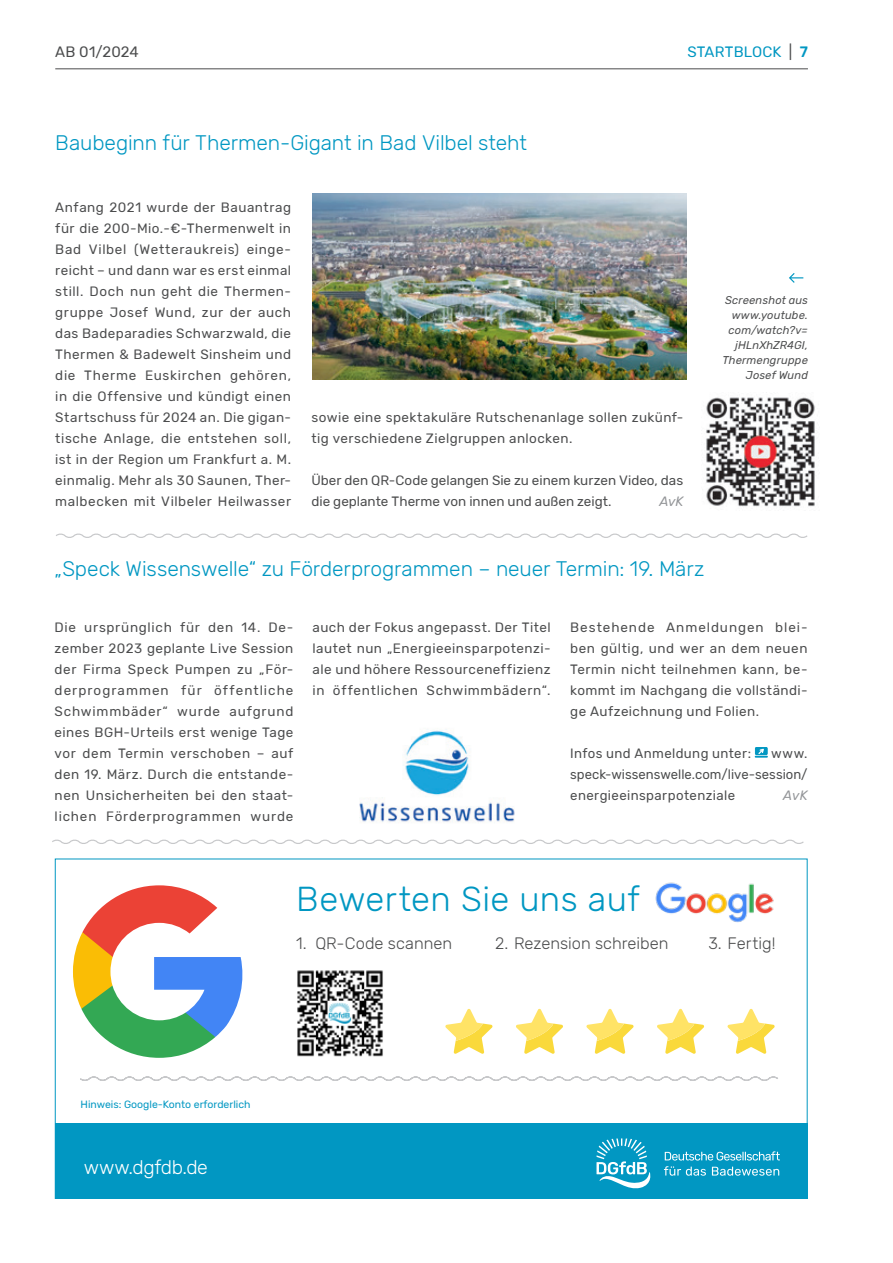
<style>
.page{position:relative;width:893px;height:1263px;background:#fff}
.page>*{position:absolute;margin:0;border:0;box-sizing:border-box;transform-origin:0 0}
.t1{font:300 34.5px "Rubik";letter-spacing:.01em;color:#0197c2}
.t2{font:300 21px "Rubik";letter-spacing:-.005em;color:#0197c2}
.t3{font:300 19.5px "Rubik";letter-spacing:-.025em;color:#fff}
.t4{font:300 16.5px "Rubik";color:#4b4c4d}
.t5{font:15px "Rubik";letter-spacing:.01em;color:#0197c2}
.t6{font:15px "Rubik";letter-spacing:.01em;color:#4b4c4d}
.t7{font:13.5px/21px "Rubik";letter-spacing:.03em;color:#4b4c4d;text-align:justify}
.t8{font:13.5px/21px "Rubik";color:#4b4c4d}
.t9{font:italic 13.5px "Rubik";letter-spacing:-.01em;color:#939598}
.t10{font:italic 11.25px/15px "Rubik";letter-spacing:.015em;color:#4b4c4d;text-align:right}
.t11{font:10.5px "Rubik";color:#0197c2}
.s1{color:#4b4c4d}
.s2{font-weight:500}
</style>
<div class="page">
<hr style="left:55px;top:68px;width:753px;height:1px;background:#4b4c4d">
<svg style="left:52px;top:839px;width:752px;height:5px"></svg>
<svg style="left:56px;top:533px;width:752px;height:5px"></svg>
<img style="left:706px;top:397px;width:109px;height:110px">
<div style="left:755px;top:747px;width:12px;height:8px;border:1px solid #0197c2"></div>
<svg style="left:756px;top:747px;width:11px;height:11px"></svg>
<svg style="left:789px;top:273px;width:14px;height:10px"></svg>
<img style="left:313px;top:193px;width:374px;height:187px">
<div style="left:55px;top:1123px;width:752px;height:76px;background:#0197c2"></div>
<img style="left:655px;top:882px;width:119px;height:41px">
<img style="left:297px;top:970px;width:86px;height:87px">
<svg style="left:80px;top:1076px;width:698px;height:5px"></svg>
<svg style="left:596px;top:1138px;width:55px;height:50px"></svg>
<svg style="left:665px;top:1151px;width:115px;height:9px"></svg>
<svg style="left:664px;top:1166px;width:42px;height:10px"></svg>
<svg style="left:712px;top:1166px;width:67px;height:10px"></svg>
<svg style="left:73px;top:885px;width:170px;height:173px"></svg>
<svg style="left:445px;top:1008px;width:48px;height:46px"></svg>
<svg style="left:516px;top:1008px;width:47px;height:46px"></svg>
<svg style="left:586px;top:1008px;width:48px;height:46px"></svg>
<svg style="left:657px;top:1008px;width:47px;height:46px"></svg>
<svg style="left:727px;top:1008px;width:48px;height:46px"></svg>
<img style="left:359px;top:729px;width:156px;height:93px">
<p class="t6" style="left:55px;top:43px;width:85px">AB 01/2024</p>
<p class="t5" style="left:687px;top:43px;width:122px">STARTBLOCK <span class="s1">|</span> <span class="s2">7</span></p>
<h2 class="t2" style="left:55px;top:131px;width:473px">Baubeginn für Thermen-Gigant in Bad Vilbel steht</h2>
<p class="t7" style="left:55px;top:197px;width:237px">Anfang 2021 wurde der Bauantrag für die 200-Mio.-€-Thermenwelt in Bad Vilbel (Wetteraukreis) einge&shy;reicht – und dann war es erst einmal still. Doch nun geht die Thermen&shy;gruppe Josef Wund, zur der auch das Badeparadies Schwarzwald, die Thermen &amp; Badewelt Sinsheim und die Therme Euskirchen gehören, in die Offensive und kündigt einen Startschuss für 2024 an. Die gigan&shy;tische Anlage, die entstehen soll, ist in der Region um Frankfurt a. M. einmalig. Mehr als 30 Saunen, Ther&shy;malbecken mit Vilbeler Heilwasser</p>
<p class="t7" style="left:311px;top:407px;width:373px">sowie eine spektakuläre Rutschenanlage sollen zukünf&shy;tig verschiedene Zielgruppen anlocken.</p>
<p class="t8" style="left:311px;top:470px;width:373px">Über den QR-Code gelangen Sie zu einem kurzen Video, das die geplante Therme von innen und außen zeigt.</p>
<p class="t9" style="left:659px;top:493px;width:25px">AvK</p>
<p class="t10" style="left:722px;top:293px;width:87px">Screenshot aus www.youtube. com/watch?v= jHLnXhZR4GI,<br>Thermengruppe<br>Josef Wund</p>
<h2 class="t2" style="left:55px;top:557px;width:651px">„Speck Wissenswelle“ zu Förderprogrammen – neuer Termin: 19. März</h2>
<p class="t7" style="left:55px;top:617px;width:240px">Die ursprünglich für den 14. De&shy;zember 2023 geplante Live Session der Firma Speck Pumpen zu „För&shy;derprogrammen für öffentliche Schwimmbäder“ wurde aufgrund eines BGH-Urteils erst wenige Tage vor dem Termin verschoben – auf den 19. März. Durch die entstande&shy;nen Unsicherheiten bei den staat&shy;lichen Förderprogrammen wurde</p>
<p class="t7" style="left:313px;top:617px;width:240px">auch der Fokus angepasst. Der Titel lautet nun „Energieeinsparpotenzi&shy;ale und höhere Ressourceneffizienz in öffentlichen Schwimmbädern“.</p>
<p class="t7" style="left:570px;top:617px;width:239px">Bestehende Anmeldungen blei&shy;ben gültig, und wer an dem neuen Termin nicht teilnehmen kann, be&shy;kommt im Nachgang die vollständi&shy;ge Aufzeichnung und Folien.</p>
<p class="t7" style="left:570px;top:743px;width:182px">Infos und Anmeldung unter:</p>
<p class="t7" style="left:570px;top:743px;width:239px;text-indent:201px">www. speck-wissenswelle.com/live-session/ energieeinsparpotenziale</p>
<p class="t9" style="left:783px;top:787px;width:26px">AvK</p>
<h1 class="t1" style="left:296px;top:880px;width:345px">Bewerten Sie uns auf</h1>
<p class="t4" style="left:296px;top:934px;width:157px">1. QR-Code scannen</p>
<p class="t4" style="left:495px;top:934px;width:175px">2. Rezension schreiben</p>
<p class="t4" style="left:708px;top:934px;width:69px">3. Fertig!</p>
<p class="t11" style="left:81px;top:1099px;width:172px">Hinweis: Google-Konto erforderlich</p>
<h3 class="t3" style="left:84px;top:1156px;width:126px">www.dgfdb.de</h3>
</div>
